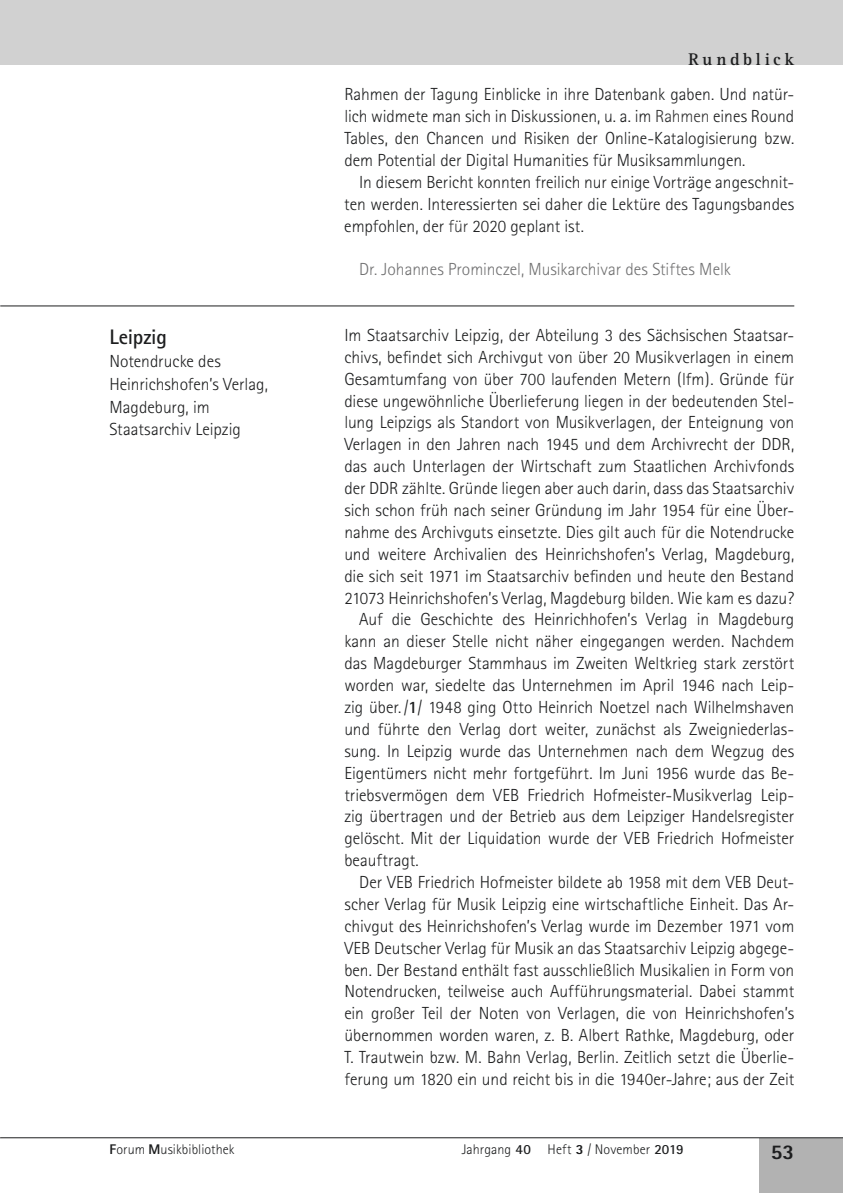
<style>
.page{position:relative;width:843px;height:1193px;background:#fff}
.page>*{position:absolute;margin:0;border:0;box-sizing:border-box;transform-origin:0 0}
.t1{font:700 21px "Rotis Sans Serif";letter-spacing:-.015em;color:#1d1e1f}
.t2{font:800 21px "Rotis Sans Serif";color:#1d1e1f}
.t3{font:300 17.5px/21.9px "Rotis Sans Serif";color:#1d1e1f;text-align:justify}
.t4{font:300 17.5px "Rotis Sans Serif";color:#707071}
.t5{font:700 17.5px "Rotis Serif";letter-spacing:.215em;color:#1d1e1f}
.t6{font:14px "Rotis Sans Serif Light 5";letter-spacing:.01em;color:#1d1e1f}
.s1{color:#333}
.s2{color:#707070}
.s3{font-weight:700}
.s4{font-family:"Rotis Sans Serif";font-weight:800}
.s5{font-family:"Rotis Sans Serif";font-weight:700}
</style>
<div class="page">
<div style="left:759px;top:1137px;width:84px;height:55px;background:#b2b2b2"></div>
<div style="left:0;top:0;width:843px;height:65px;background:#d1d1d1"></div>
<hr style="left:0;top:1137px;width:843px;height:1px;background:#1d1e1f">
<hr style="left:0;top:306px;width:794px;height:1px;background:#1d1e1f">
<p class="t1" style="left:109px;top:324px;width:59px">Leipzig</p>
<p class="t3" style="left:109px;top:350px;width:160px;line-height:22.8px;text-align:left">Notendrucke des<br>Heinrichshofen’s Verlag,<br>Magdeburg, im<br>Staatsarchiv Leipzig</p>
<p class="t5" style="left:688px;top:49px;width:107px">Rundblick</p>
<p class="t3" style="left:344px;top:83px;width:451px">Rahmen der Tagung Einblicke in ihre Datenbank gaben. Und natür&shy;lich widmete man sich in Diskussionen, u. a. im <span class="s1">Rahmen</span> eines Round Tables, den Chancen und Risiken der Online-Katalogisierung bzw. dem Potential der Digital Humanities für Musiksammlungen.</p>
<p class="t3" style="left:344px;top:171px;width:451px;text-indent:15px">In diesem Bericht konnten freilich nur einige Vorträge angeschnit&shy;ten werden. Interessierten sei daher die Lektüre des Tagungsbandes empfohlen, der <span class="s1">für</span> 2020 geplant ist.</p>
<p class="t4" style="left:359px;top:259px;width:373px">Dr. Johannes Prominczel, <span class="s2">Musikarchivar</span> des Stiftes Melk</p>
<p class="t3" style="left:344px;top:324px;width:451px">Im Staatsarchiv Leipzig, der Abteilung 3 des Sächsischen Staatsar-</p>
<p class="t3" style="left:344px;top:346px;width:451px">chivs, befindet sich Archivgut von über 20 Musikverlagen in einem</p>
<p class="t3" style="left:344px;top:368px;width:451px">Gesamtumfang von über 700 laufenden Metern (lfm). Gründe für</p>
<p class="t3" style="left:344px;top:390px;width:451px">diese ungewöhnliche Überlieferung liegen in der bedeutenden Stel-</p>
<p class="t3" style="left:344px;top:411px;width:451px">lung Leipzigs als Standort von Musikverlagen, der Enteignung von</p>
<p class="t3" style="left:344px;top:433px;width:451px">Verlagen in den Jahren nach 1945 und dem Archivrecht der DDR,</p>
<p class="t3" style="left:344px;top:455px;width:451px">das auch Unterlagen der Wirtschaft zum Staatlichen Archivfonds</p>
<p class="t3" style="left:344px;top:477px;width:451px">der DDR zählte. Gründe liegen aber auch darin, dass das Staatsarchiv</p>
<p class="t3" style="left:344px;top:499px;width:451px">sich schon früh nach seiner Gründung im Jahr 1954 für eine Über-</p>
<p class="t3" style="left:344px;top:521px;width:451px">nahme des Archivguts einsetzte. Dies gilt auch für die Notendrucke</p>
<p class="t3" style="left:344px;top:543px;width:451px">und weitere Archivalien des Heinrichshofen’s Verlag, Magdeburg,</p>
<p class="t3" style="left:344px;top:565px;width:451px">die sich seit 1971 im Staatsarchiv befinden und heute den Bestand</p>
<p class="t3" style="left:344px;top:586px;width:451px">21073 Heinrichshofen’s Verlag, Magdeburg bilden. Wie kam es dazu?</p>
<p class="t3" style="left:359px;top:608px;width:436px">Auf die Geschichte des Heinrichhofen’s Verlag in Magdeburg</p>
<p class="t3" style="left:344px;top:630px;width:451px">kann an dieser Stelle nicht näher eingegangen werden. Nachdem</p>
<p class="t3" style="left:344px;top:652px;width:451px">das Magdeburger Stammhaus im Zweiten Weltkrieg stark zerstört</p>
<p class="t3" style="left:344px;top:674px;width:451px">worden war, siedelte das Unternehmen im April 1946 nach Leip-</p>
<p class="t3" style="left:344px;top:696px;width:451px">zig über./<span class="s3">1</span>/ 1948 ging Otto Heinrich Noetzel nach Wilhelmshaven</p>
<p class="t3" style="left:344px;top:718px;width:451px">und führte den Verlag dort weiter, zunächst als Zweigniederlas-</p>
<p class="t3" style="left:344px;top:740px;width:451px">sung. In Leipzig wurde das Unternehmen nach dem Wegzug des</p>
<p class="t3" style="left:344px;top:761px;width:451px">Eigentümers nicht mehr fortgeführt. Im Juni 1956 wurde das Be-</p>
<p class="t3" style="left:344px;top:783px;width:451px">triebsvermögen dem VEB Friedrich Hofmeister-Musikverlag Leip-</p>
<p class="t3" style="left:344px;top:805px;width:451px">zig übertragen und der Betrieb aus dem Leipziger Handelsregister</p>
<p class="t3" style="left:344px;top:827px;width:451px">gelöscht. Mit der Liquidation wurde der VEB Friedrich Hofmeister</p>
<p class="t3" style="left:344px;top:849px;width:76px">beauftragt.</p>
<p class="t3" style="left:359px;top:871px;width:436px">Der VEB Friedrich Hofmeister bildete ab 1958 mit dem VEB Deut-</p>
<p class="t3" style="left:344px;top:893px;width:451px">scher Verlag für Musik Leipzig eine wirtschaftliche Einheit. Das Ar-</p>
<p class="t3" style="left:344px;top:915px;width:451px">chivgut des Heinrichshofen’s Verlag wurde im Dezember 1971 vom</p>
<p class="t3" style="left:344px;top:936px;width:451px">VEB Deutscher Verlag für Musik an das Staatsarchiv Leipzig abgege-</p>
<p class="t3" style="left:344px;top:958px;width:451px">ben. Der Bestand enthält fast ausschließlich Musikalien in Form von</p>
<p class="t3" style="left:344px;top:980px;width:451px">Notendrucken, teilweise auch Aufführungsmaterial. Dabei stammt</p>
<p class="t3" style="left:344px;top:1002px;width:451px">ein großer Teil der Noten von Verlagen, die von Heinrichshofen’s</p>
<p class="t3" style="left:344px;top:1024px;width:451px">übernommen worden waren, z. B. Albert Rathke, Magdeburg, oder</p>
<p class="t3" style="left:344px;top:1046px;width:451px">T. Trautwein bzw. M. Bahn Verlag, Berlin. Zeitlich setzt die Überlie-</p>
<p class="t3" style="left:344px;top:1068px;width:451px">ferung um 1820 ein und reicht bis in die 1940er-Jahre; aus der Zeit</p>
<p class="t6" style="left:109px;top:1141px;width:127px"><span class="s4">F</span>orum <span class="s4">M</span>usikbibliothek</p>
<p class="t6" style="left:462px;top:1141px;width:223px">Jahrgang <span class="s5">40</span> Heft <span class="s4">3</span> / November <span class="s5">2019</span></p>
<p class="t2" style="left:771px;top:1138px;width:25px">53</p>
</div>
